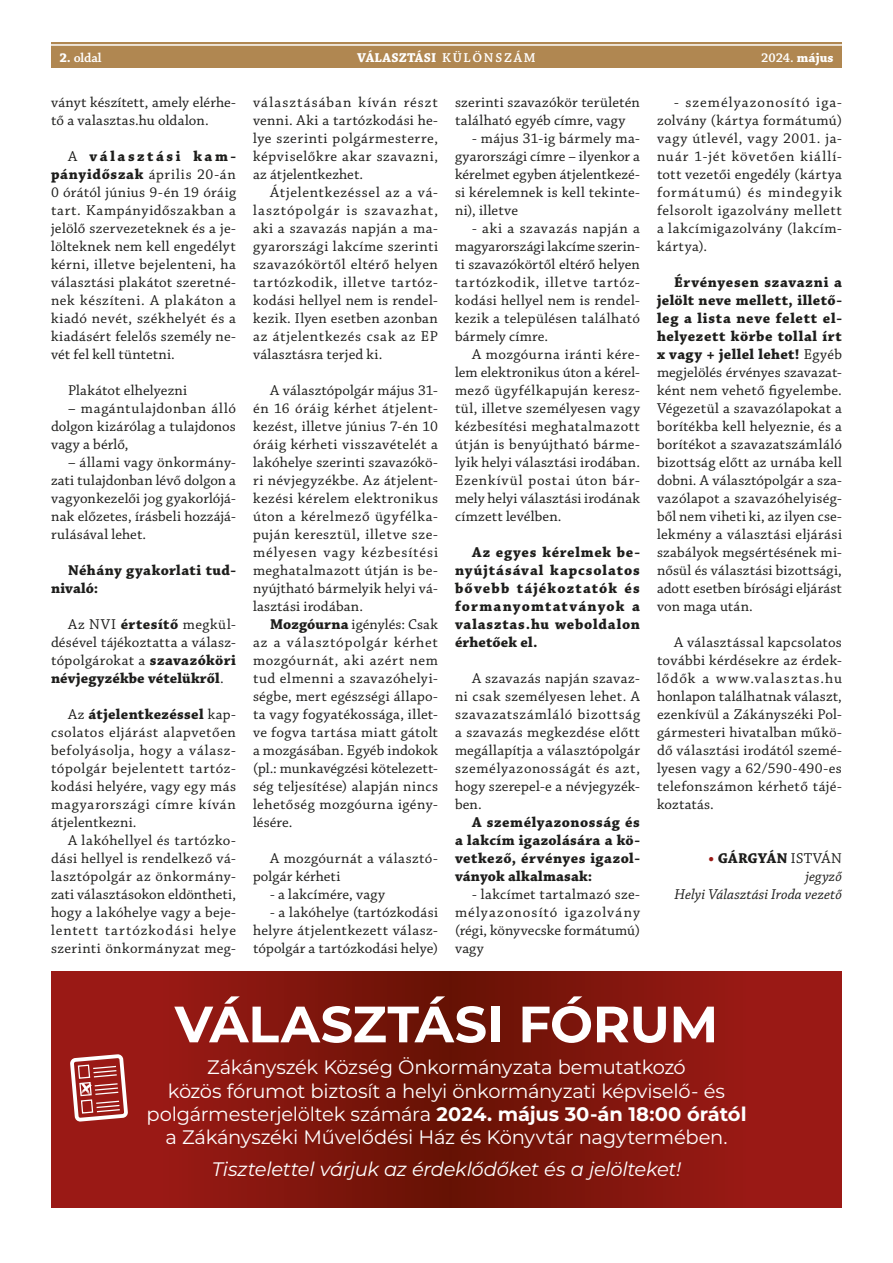
<style>
.page{position:relative;width:893px;height:1263px;background:#fff}
.page>*{position:absolute;margin:0;border:0;box-sizing:border-box;transform-origin:0 0}
.t1{font:700 51px "Montserrat";letter-spacing:-.005em;color:#fff}
.t2{font:19.5px/23.4px "Montserrat";letter-spacing:-.015em;color:#fff;text-align:center}
.t3{font:italic 19.5px "Montserrat";letter-spacing:-.015em;color:#fff}
.t4{font:15px/18px "Chaparral Pro";letter-spacing:.02em;color:#1d1d1b;text-align:justify}
.t5{font:700 15px/18px "Chaparral Pro";letter-spacing:.03em;color:#1d1d1b;text-align:justify}
.t6{font:italic 15px/18px "Chaparral Pro";letter-spacing:.005em;color:#1d1d1b;text-align:right}
.t7{font:700 13.5px "Chaparral Pro";color:#fff}
.t8{font:600 13.5px "Chaparral Pro";color:#fff}
.s1{font-weight:700}
.s2{font-weight:600}
.s3{font-weight:700;font-style:normal;color:#9a1915}
.s4{font-weight:700;font-style:normal}
.s5{font-style:normal}
</style>
<div class="page">
<div style="left:51px;top:43px;width:791px;height:25px;background:#b08751"></div>
<hr style="left:51px;top:44px;width:791px;height:2px;background:#fff">
<svg style="left:51px;top:971px;width:791px;height:237px;background:#86160e"></svg>
<svg style="left:71px;top:1053px;width:58px;height:69px"></svg>
<p class="t8" style="left:60px;top:50px;width:44px"><span class="s1">2.</span> oldal</p>
<p class="t7" style="left:357px;top:50px;width:180px">VÁLASZTÁSI <span class="s2">KÜLÖNSZÁM</span></p>
<p class="t8" style="left:761px;top:50px;width:74px">2024. <span class="s1">május</span></p>
<p class="t4" style="left:51px;top:94px;width:186px">ványt készített, amely elérhe&shy;tő a valasztas.hu oldalon.</p>
<p class="t4" style="left:51px;top:148px;width:186px;text-indent:17px">A <span class="s1">választási kam&shy;pányidőszak</span> április 20-án 0 órától június 9-én 19 óráig tart. Kampányidőszakban a jelölő szervezeteknek és a je&shy;lölteknek nem kell engedélyt kérni, illetve bejelenteni, ha választási plakátot szeretné&shy;nek készíteni. A plakáton a kiadó nevét, székhelyét és a kiadásért felelős személy ne&shy;vét fel kell tüntetni.</p>
<p class="t4" style="left:68px;top:382px;width:121px">Plakátot elhelyezni</p>
<p class="t4" style="left:51px;top:400px;width:186px;text-indent:17px">– magántulajdonban álló dolgon kizárólag a tulajdonos vagy a bérlő,</p>
<p class="t4" style="left:51px;top:454px;width:187px;text-indent:17px">– állami vagy önkormány&shy;zati tulajdonban lévő dolgon a vagyonkezelői jog gyakorlójá&shy;nak előzetes, írásbeli hozzájá&shy;rulásával lehet.</p>
<p class="t5" style="left:51px;top:562px;width:186px;text-indent:17px">Néhány gyakorlati tud&shy;nivaló:</p>
<p class="t4" style="left:51px;top:616px;width:186px;text-indent:17px">Az NVI <span class="s1">értesítő</span> megkül&shy;désével tájékoztatta a válasz&shy;tópolgárokat a <span class="s1">szavazóköri névjegyzékbe vételükről</span>.</p>
<p class="t4" style="left:51px;top:706px;width:186px;text-indent:17px">Az <span class="s1">átjelentkezéssel</span> kap&shy;csolatos eljárást alapvetően befolyásolja, hogy a válasz&shy;tópolgár bejelentett tartóz&shy;kodási helyére, vagy egy más magyarországi címre kíván átjelentkezni.</p>
<p class="t4" style="left:51px;top:832px;width:186px;text-indent:17px">A lakóhellyel és tartózko&shy;dási hellyel is rendelkező vá&shy;lasztópolgár az önkormány&shy;zati választásokon eldöntheti, hogy a lakóhelye vagy a beje&shy;lentett tartózkodási helye szerinti önkormányzat meg-</p>
<p class="t4" style="left:253px;top:94px;width:186px">választásában kíván részt venni. Aki a tartózkodási he&shy;lye szerinti polgármesterre, képviselőkre akar szavazni, az átjelentkezhet.</p>
<p class="t4" style="left:253px;top:184px;width:186px;text-indent:17px">Átjelentkezéssel az a vá&shy;lasztópolgár is szavazhat, aki a szavazás napján a ma&shy;gyarországi lakcíme szerinti szavazókörtől eltérő helyen tartózkodik, illetve tartóz&shy;kodási hellyel nem is rendel&shy;kezik. Ilyen esetben azonban az átjelentkezés csak az EP választásra terjed ki.</p>
<p class="t4" style="left:253px;top:382px;width:186px;text-indent:17px">A választópolgár május 31- én 16 óráig kérhet átjelent&shy;kezést, illetve június 7-én 10 óráig kérheti visszavételét a lakóhelye szerinti szavazókö&shy;ri névjegyzékbe. Az átjelent&shy;kezési kérelem elektronikus úton a kérelmező ügyfélka&shy;puján keresztül, illetve sze&shy;mélyesen vagy kézbesítési meghatalmazott útján is be&shy;nyújtható bármelyik helyi vá&shy;lasztási irodában.</p>
<p class="t4" style="left:253px;top:616px;width:186px;text-indent:17px"><span class="s1">Mozgóurna</span> igénylés: Csak az a választópolgár kérhet mozgóurnát, aki azért nem tud elmenni a szavazóhelyi&shy;ségbe, mert egészségi állapo&shy;ta vagy fogyatékossága, illet&shy;ve fogva tartása miatt gátolt a mozgásában. Egyéb indokok (pl.: munkavégzési kötelezett&shy;ség teljesítése) alapján nincs lehetőség mozgóurna igény&shy;lésére.</p>
<p class="t4" style="left:253px;top:850px;width:186px;text-indent:17px">A mozgóurnát a választó&shy;polgár kérheti</p>
<p class="t4" style="left:270px;top:886px;width:116px">- a lakcímére, vagy</p>
<p class="t4" style="left:253px;top:904px;width:186px;text-indent:17px">- a lakóhelye (tartózkodási helyre átjelentkezett válasz&shy;tópolgár a tartózkodási helye)</p>
<p class="t4" style="left:455px;top:94px;width:186px">szerinti szavazókör területén található egyéb címre, vagy</p>
<p class="t4" style="left:455px;top:130px;width:186px;text-indent:17px">- május 31-ig bármely ma&shy;gyarországi címre – ilyenkor a kérelmet egyben átjelentkezé&shy;si kérelemnek is kell tekinte&shy;ni), illetve</p>
<p class="t4" style="left:455px;top:220px;width:186px;text-indent:17px">- aki a szavazás napján a magyarországi lakcíme szerin&shy;ti szavazókörtől eltérő helyen tartózkodik, illetve tartóz&shy;kodási hellyel nem is rendel&shy;kezik a településen található bármely címre.</p>
<p class="t4" style="left:455px;top:346px;width:186px;text-indent:17px">A mozgóurna iránti kére&shy;lem elektronikus úton a kérel&shy;mező ügyfélkapuján keresz&shy;tül, illetve személyesen vagy kézbesítési meghatalmazott útján is benyújtható bárme&shy;lyik helyi választási irodában.<br>Ezenkívül postai úton bár&shy;mely helyi választási irodának címzett levélben.</p>
<p class="t5" style="left:455px;top:544px;width:186px;text-indent:17px">Az egyes kérelmek be&shy;nyújtásával kapcsolatos bővebb tájékoztatók és formanyomtatványok a valasztas.hu weboldalon érhetőek el.</p>
<p class="t4" style="left:455px;top:670px;width:186px;text-indent:17px">A szavazás napján szavaz&shy;ni csak személyesen lehet. A szavazatszámláló bizottság a szavazás megkezdése előtt megállapítja a választópolgár személyazonosságát és azt, hogy szerepel-e a névjegyzék&shy;ben.</p>
<p class="t5" style="left:455px;top:814px;width:186px;text-indent:17px">A személyazonosság és a lakcím igazolására a kö&shy;vetkező, érvényes igazol&shy;ványok alkalmasak:</p>
<p class="t4" style="left:455px;top:886px;width:186px;text-indent:17px">- lakcímet tartalmazó sze&shy;mélyazonosító igazolvány (régi, könyvecske formátumú) vagy</p>
<p class="t4" style="left:657px;top:94px;width:186px;text-indent:17px">- személyazonosító iga&shy;zolvány (kártya formátumú) vagy útlevél, vagy 2001. ja&shy;nuár 1-jét követően kiállí&shy;tott vezetői engedély (kártya formátumú) és mindegyik felsorolt igazolvány mellett a lakcímigazolvány (lakcím&shy;kártya).</p>
<p class="t4" style="left:657px;top:274px;width:186px;text-indent:17px"><span class="s1">Érvényesen szavazni a jelölt neve mellett, illető&shy;leg a lista neve felett el&shy;helyezett körbe tollal írt x vagy + jellel lehet!</span> Egyéb megjelölés érvényes szavazat&shy;ként nem vehető figyelembe.<br>Végezetül a szavazólapokat a borítékba kell helyeznie, és a borítékot a szavazatszámláló bizottság előtt az urnába kell dobni. A választópolgár a sza&shy;vazólapot a szavazóhelyiség&shy;ből nem viheti ki, az ilyen cse&shy;lekmény a választási eljárási szabályok megsértésének mi&shy;nősül és választási bizottsági, adott esetben bírósági eljárást von maga után.</p>
<p class="t4" style="left:657px;top:634px;width:186px;text-indent:17px">A választással kapcsolatos további kérdésekre az érdek&shy;lődők a www.valasztas.hu honlapon találhatnak választ, ezenkívül a Zákányszéki Pol&shy;gármesteri hivatalban műkö&shy;dő választási irodától szemé&shy;lyesen vagy a 62/590-490-es telefonszámon kérhető tájé&shy;koztatás.</p>
<p class="t6" style="left:674px;top:850px;width:169px"><span class="s3">•</span> <span class="s4">GÁRGYÁN</span> <span class="s5">ISTVÁN </span>jegyző<br>Helyi Választási Iroda vezető</p>
<h1 class="t1" style="left:175px;top:987px;width:545px">VÁLASZTÁSI FÓRUM</h1>
<h2 class="t2" style="left:146px;top:1055px;width:602px">Zákányszék Község Önkormányzata bemutatkozó<br>közös fórumot biztosít a helyi önkormányzati képviselő- és polgármesterjelöltek számára <span class="s1">2024. május 30-án 18:00 órától </span>a Zákányszéki Művelődési Ház és Könyvtár nagytermében.</h2>
<h2 class="t3" style="left:212px;top:1156px;width:471px">Tisztelettel várjuk az érdeklődőket és a jelölteket!</h2>
</div>
